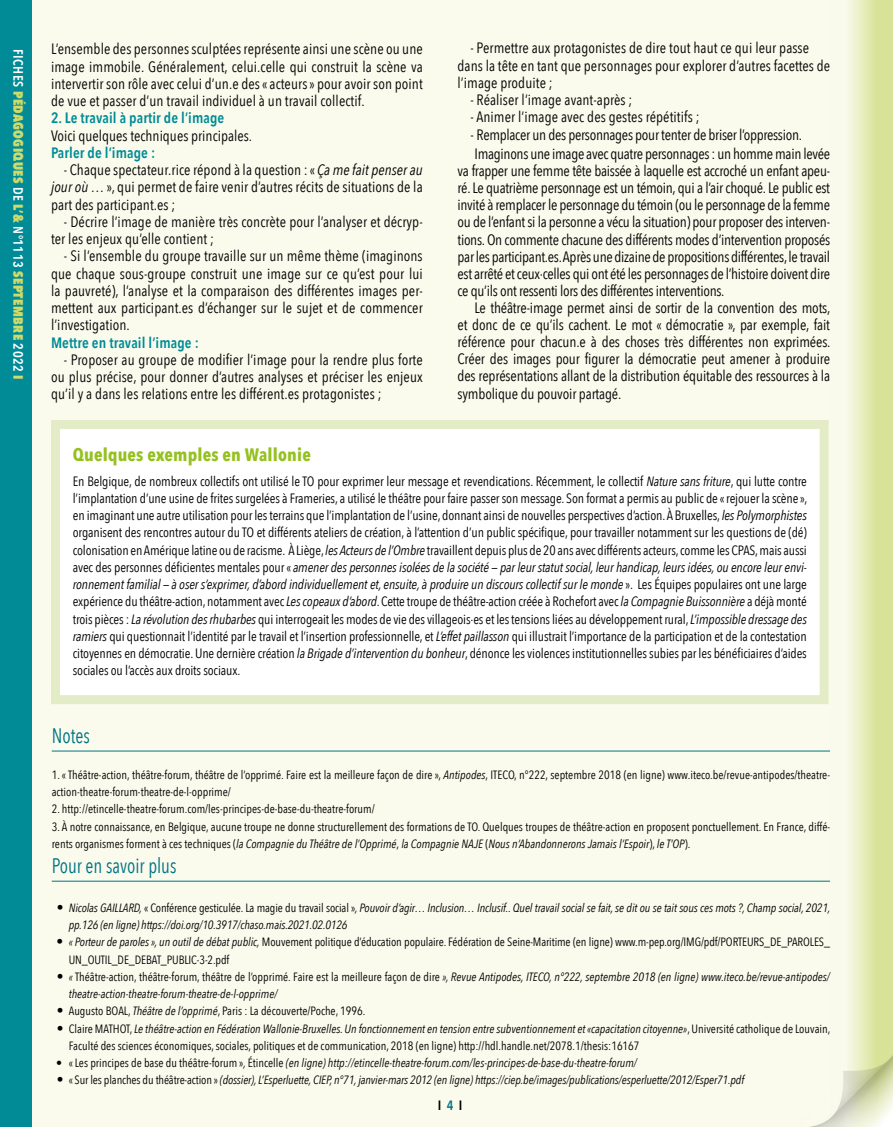
<style>
.page{position:relative;width:893px;height:1127px;background:#fff}
.page>*{position:absolute;margin:0;border:0;box-sizing:border-box;transform-origin:0 0}
.t1{font:21px "Avenir Next Condensed";color:#007485;scale:.9 1}
.t2{font:700 18px "Avenir Next Condensed";letter-spacing:.01em;color:#95c11f}
.t3{font:15px/17.2px "Avenir Next Condensed";letter-spacing:.005em;color:#000;text-align:justify}
.t4{font:15px/19.5px "Avenir Next Condensed";letter-spacing:-.02em;color:#000}
.t5{font:600 15px "Avenir Next Condensed";letter-spacing:.005em;color:#008b96}
.t6{font:13.5px/17.2px "Avenir Next Condensed";letter-spacing:-.01em;color:#000;text-align:justify}
.t7{font:800 13.5px "Avenir Next Condensed";letter-spacing:.03em;color:#cdda6c}
.t8{font:600 13.5px "Avenir Next Condensed";color:#000}
.t9{font:12px/17.2px "Avenir Next Condensed";color:#000}
.t10{font:italic 12px/17.2px "Avenir Next Condensed";letter-spacing:-.01em;color:#000}
.s1{font-weight:600;color:#fff}
.s2{font-style:italic}
.s3{font-size:13.5px}
.s4{font-style:normal}
.s5{font-style:italic;font-size:13.5px}
.s6{color:#007485}
</style>
<div class="page">
<div style="left:31px;top:0;width:862px;height:1127px;background:#fafbed"></div>
<div style="left:830px;top:0;width:63px;height:1127px;background:linear-gradient(to right,#fffffd,#d2de86)"></div>
<div style="left:0;top:0;width:31px;height:1127px;background:#008b96"></div>
<img style="left:810px;top:1004px;width:83px;height:123px">
<svg style="left:813px;top:1043px;width:80px;height:84px"></svg>
<hr style="left:52px;top:751px;width:778px;height:1px;background:#007485">
<hr style="left:52px;top:881px;width:778px;height:1px;background:#007485">
<div style="left:56px;top:424px;width:768px;height:276px;background:#fff"></div>
<div style="left:51px;top:420px;width:778px;height:284px;border:9px solid #e3ecc6"></div>
<p class="t7" style="left:27px;top:49px;width:332px;rotate:90deg"><span class="s1">FICHES</span> PÉDAGOGIQUES <span class="s1">DE</span> L’&amp; <span class="s1">N°1113</span> SEPTEMBRE <span class="s1">2022</span> I</p>
<p class="t3" style="left:51px;top:40px;width:373px">L’ensemble des personnes sculptées représente ainsi une scène ou une image immobile. Généralement, celui.celle qui construit la scène va intervertir son rôle avec celui d’un.e des « acteurs » pour avoir son point de vue et passer d’un travail individuel à un travail collectif.</p>
<p class="t5" style="left:51px;top:105px;width:175px">2. Le travail à partir de l’image</p>
<p class="t3" style="left:51px;top:126px;width:203px">Voici quelques techniques principales.</p>
<p class="t5" style="left:51px;top:140px;width:106px">Parler de l’image :</p>
<p class="t3" style="left:51px;top:161px;width:373px;text-indent:13px">- Chaque spectateur.rice répond à la question : « <span class="s2">Ça me fait penser au jour où …</span> », qui permet de faire venir d’autres récits de situations de la part des participant.es ;</p>
<p class="t3" style="left:51px;top:212px;width:373px;text-indent:13px">- Décrire l’image de manière très concrète pour l’analyser et décryp&shy;ter les enjeux qu’elle contient ;</p>
<p class="t3" style="left:51px;top:247px;width:373px;text-indent:13px">- Si l’ensemble du groupe travaille sur un même thème (imaginons que chaque sous-groupe construit une image sur ce qu’est pour lui la pauvreté), l’analyse et la comparaison des différentes images per&shy;mettent aux participant.es d’échanger sur le sujet et de commencer l’investigation.</p>
<p class="t5" style="left:51px;top:329px;width:149px">Mettre en travail l’image :</p>
<p class="t3" style="left:51px;top:350px;width:373px;text-indent:13px">- Proposer au groupe de modifier l’image pour la rendre plus forte ou plus précise, pour donner d’autres analyses et préciser les enjeux qu’il y a dans les relations entre les différent.es protagonistes ;</p>
<p class="t3" style="left:458px;top:39px;width:374px;text-align:left;text-indent:13px">- Permettre aux protagonistes de dire tout haut ce qui leur passe dans la tête en tant que personnages pour explorer d’autres facettes de l’image produite ;</p>
<p class="t3" style="left:470px;top:90px;width:164px">- Réaliser l’image avant-après ;</p>
<p class="t3" style="left:470px;top:108px;width:231px">- Animer l’image avec des gestes répétitifs ;</p>
<p class="t4" style="left:470px;top:124px;width:361px">- Remplacer un des personnages pour tenter de briser l’oppression.<br>Imaginons une image avec quatre personnages : un homme main levée</p>
<p class="t3" style="left:458px;top:162px;width:374px">va frapper une femme tête baissée à laquelle est accroché un enfant apeu&shy;ré. Le quatrième personnage est un témoin, qui a l’air choqué. Le public est invité à remplacer le personnage du témoin (ou le personnage de la femme ou de l’enfant si la personne a vécu la situation) pour proposer des interven&shy;tions. On commente chacune des différents modes d’intervention proposés par les participant.es. Après une dizaine de propositions différentes, le travail est arrêté et ceux·celles qui ont été les personnages de l’histoire doivent dire ce qu’ils ont ressenti lors des différentes interventions.</p>
<p class="t3" style="left:458px;top:298px;width:374px;text-indent:17px">Le théâtre-image permet ainsi de sortir de la convention des mots, et donc de ce qu’ils cachent. Le mot « démocratie », par exemple, fait référence pour chacun.e à des choses très différentes non exprimées.<br>Créer des images pour figurer la démocratie peut amener à produire des représentations allant de la distribution équitable des ressources à la symbolique du pouvoir partagé.</p>
<p class="t2" style="left:73px;top:443px;width:240px">Quelques exemples en Wallonie</p>
<p class="t6" style="left:73px;top:472px;width:736px">En Belgique, de nombreux collectifs ont utilisé le TO pour exprimer leur message et revendications. Récemment, le collectif <span class="s2">Nature sans friture</span>, qui lutte contre l’implantation d’une usine de frites surgelées à Frameries, a utilisé le théâtre pour faire passer son message. Son format a permis au public de « rejouer la scène », en imaginant une autre utilisation pour les terrains que l’implantation de l’usine, donnant ainsi de nouvelles perspectives d’action. À Bruxelles, <span class="s2">les Polymorphistes </span>organisent des rencontres autour du TO et différents ateliers de création, à l’attention d’un public spécifique, pour travailler notamment sur les questions de (dé) colonisation en Amérique latine ou de racisme. À Liège, <span class="s2">les Acteurs de l’Ombre</span> travaillent depuis plus de 20 ans avec différents acteurs, comme les CPAS, mais aussi avec des personnes déficientes mentales pour « <span class="s2">amener des personnes isolées de la société — par leur statut social, leur handicap, leurs idées, ou encore leur envi&shy;ronnement familial — à oser s’exprimer, d’abord individuellement et, ensuite, à produire un discours collectif sur le monde</span> ». Les Équipes populaires ont une large expérience du théâtre-action, notamment avec <span class="s2">Les copeaux d’abord</span>. Cette troupe de théâtre-action créée à Rochefort avec <span class="s2">la Compagnie Buissonnière</span> a déjà monté trois pièces : <span class="s2">La révolution des rhubarbes</span> qui interrogeait les modes de vie des villageois·es et les tensions liées au développement rural, <span class="s2">L’impossible dressage des ramiers</span> qui questionnait l’identité par le travail et l’insertion professionnelle, et <span class="s2">L’effet paillasson</span> qui illustrait l’importance de la participation et de la contestation citoyennes en démocratie. Une dernière création <span class="s2">la Brigade d’intervention du bonheur</span>, dénonce les violences institutionnelles subies par les bénéficiaires d’aides sociales ou l’accès aux droits sociaux.</p>
<h1 class="t1" style="left:52px;top:717px;width:44px">Notes</h1>
<p class="t9" style="left:52px;top:765px;width:780px">1. « Théâtre-action, théâtre-forum, théâtre de l’opprimé. Faire est la meilleure façon de dire », <span class="s2">Antipodes</span>, ITECO, n°222, septembre 2018 (en ligne) www.iteco.be/revue-antipodes/theatre&shy;action-theatre-forum-theatre-de-l-opprime/</p>
<p class="t9" style="left:52px;top:800px;width:325px">2. http://etincelle-theatre-forum.com/les-principes-de-base-du-theatre-forum/</p>
<p class="t9" style="left:52px;top:817px;width:780px">3. À notre connaissance, en Belgique, aucune troupe ne donne structurellement des formations de TO. Quelques troupes de théâtre-action en proposent ponctuellement. En France, diffé&shy;rents organismes forment à ces techniques (<span class="s2">la Compagnie du Théâtre de l’Opprimé</span>, <span class="s2">la Compagnie NAJE</span> (<span class="s2">Nous n’Abandonnerons Jamais l’Espoir</span>), <span class="s2">le T’OP</span>).</p>
<h1 class="t1" style="left:52px;top:848px;width:140px">Pour en savoir plus</h1>
<p class="t10" style="left:69px;top:899px;width:763px;text-indent:-12px"><span class="s3">•</span> Nicolas GAILLARD, <span class="s4">« Conférence gesticulée. La magie du travail social »</span>, Pouvoir d’agir… Inclusion… Inclusif.. Quel travail social se fait, se dit ou se tait sous ces mots ?, Champ social, 2021, pp.126 (en ligne) https://doi.org/10.3917/chaso.mais.2021.02.0126</p>
<p class="t9" style="left:69px;top:933px;width:763px;text-indent:-12px"><span class="s5">•</span> <span class="s2">« Porteur de paroles », un outil de débat public,</span> Mouvement politique d’éducation populaire. Fédération de Seine-Maritime (en ligne) www.m-pep.org/IMG/pdf/PORTEURS_DE_PAROLES_<br>UN_OUTIL_DE_DEBAT_PUBLIC-3-2.pdf</p>
<p class="t10" style="left:69px;top:968px;width:763px;text-indent:-12px"><span class="s3">•</span> « <span class="s4">Théâtre-action, théâtre-forum, théâtre de l’opprimé. Faire est la meilleure façon de dire</span> », Revue Antipodes, ITECO, n°222, septembre 2018 (en ligne) www.iteco.be/revue-antipodes/ theatre-action-theatre-forum-theatre-de-l-opprime/</p>
<p class="t9" style="left:57px;top:1002px;width:310px"><span class="s3">•</span> Augusto BOAL, <span class="s2">Théâtre de l’opprimé</span>, Paris : La découverte/Poche, 1996.</p>
<p class="t9" style="left:69px;top:1019px;width:763px;text-indent:-12px"><span class="s3">•</span> Claire MATHOT, <span class="s2">Le théâtre-action en Fédération Wallonie-Bruxelles. Un fonctionnement en tension entre subventionnement et «capacitation citoyenne»</span>, Université catholique de Louvain,<br>Faculté des sciences économiques, sociales, politiques et de communication, 2018 (en ligne) http://hdl.handle.net/2078.1/thesis:16167</p>
<p class="t10" style="left:56px;top:1054px;width:582px"><span class="s4">• « Les principes de base du théâtre-forum »</span>, <span class="s4">Étincelle</span> (en ligne) http://etincelle-theatre-forum.com/les-principes-de-base-du-theatre-forum/</p>
<p class="t10" style="left:57px;top:1071px;width:689px"><span class="s3">•</span> <span class="s4">« Sur les planches du théâtre-action »</span> (dossier), L’Esperluette, CIEP, n°71, janvier-mars 2012 (en ligne) https://ciep.be/images/publications/esperluette/2012/Esper71.pdf</p>
<p class="t8" style="left:438px;top:1094px;width:26px">I <span class="s6">4</span> I</p>
</div>
